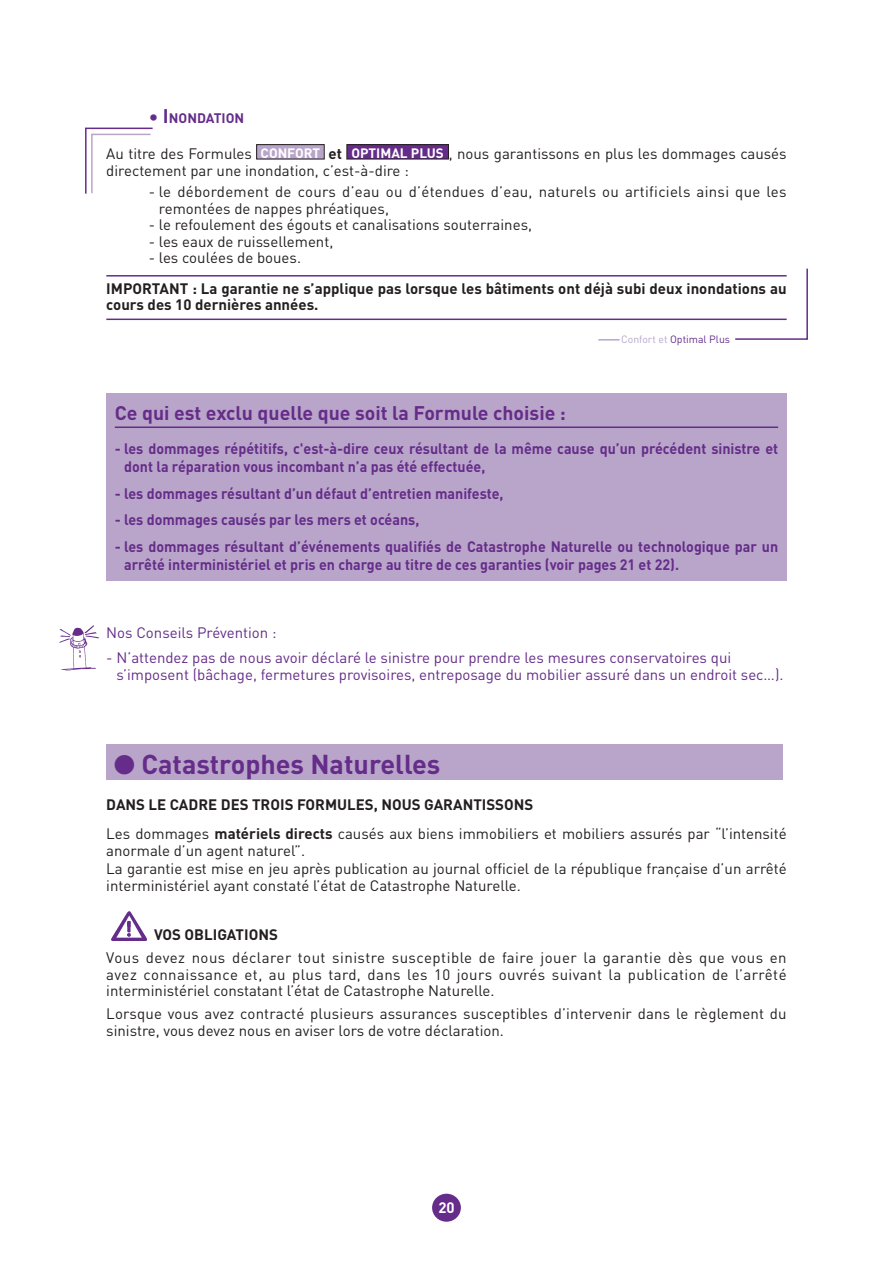
<style>
.page{position:relative;width:893px;height:1263px;background:#fff}
.page>*{position:absolute;margin:0;border:0;box-sizing:border-box;transform-origin:0 0}
.t1{font:700 27px "DIN";color:#652d89}
.t2{font:700 19.5px "DIN";color:#652d89}
.t3{font:15px/16.5px "DIN";color:#231f20}
.t4{font:700 15px/18px "DIN";color:#652d89;scale:.95 1}
.t5{font:15px/16.5px "DIN";color:#652d89}
.t6{font:700 15px/16.5px "DIN";color:#231f20}
.t7{font:15px/16.5px "DIN";letter-spacing:.02em;color:#231f20}
.t8{font:700 15px "DIN";color:#fff}
.t9{font:700 13.65px "DIN";color:#652d89}
.t10{font:10.5px "DIN";color:#652d89}
.s1{font-size:19.5px}
.s2{font-weight:700;font-size:13.5px;color:#fff}
.s3{font-weight:700}
.s4{color:#b9a5ca}
</style>
<div class="page">
<div style="left:431px;top:1192px;width:31px;height:31px;background:#652d89;border-radius:50%"></div>
<div style="left:429px;top:1191px;width:35px;height:34px;border:3px solid #fff;border-radius:50%"></div>
<hr style="left:106px;top:275px;width:681px;height:2px;background:#652d89">
<hr style="left:106px;top:319px;width:681px;height:1px;background:#652d89">
<div style="left:257px;top:145px;width:67px;height:14px;background:#b9a5ca"></div>
<div style="left:256px;top:144px;width:68px;height:15px;border:1px solid #231f20"></div>
<div style="left:347px;top:145px;width:101px;height:14px;background:#652d89"></div>
<div style="left:347px;top:144px;width:102px;height:15px;border:1px solid #231f20"></div>
<div style="left:106px;top:393px;width:681px;height:187px;background:#b9a5ca"></div>
<hr style="left:115px;top:426px;width:663px;height:2px;background:#652d89">
<div style="left:106px;top:745px;width:676px;height:35px;background:#b9a5ca"></div>
<img style="left:112px;top:912px;width:35px;height:28px">
<img style="left:59px;top:625px;width:40px;height:46px">
<svg style="left:85px;top:127px;width:68px;height:67px"></svg>
<svg style="left:734px;top:268px;width:74px;height:72px"></svg>
<hr style="left:598px;top:339px;width:22px;height:2px;background:#b9a5ca">
<p class="t9" style="left:149px;top:113px;width:97px"><span class="s1">• I</span>NONDATION</p>
<p class="t3" style="left:106px;top:147px;width:682px">Au titre des Formules <span class="s2">CONFORT</span> <span class="s3">et</span> <span class="s2">OPTIMAL PLUS</span> , nous garantissons en plus les dommages causés directement par une inondation, c’est-à-dire :</p>
<p class="t7" style="left:159px;top:185px;width:629px;text-indent:-10px">- le débordement de cours d’eau ou d’étendues d’eau, naturels ou artificiels ainsi que les remontées de nappes phréatiques,</p>
<p class="t3" style="left:149px;top:218px;width:385px">- le refoulement des égouts et canalisations souterraines,</p>
<p class="t3" style="left:149px;top:235px;width:186px">- les eaux de ruissellement,</p>
<p class="t3" style="left:149px;top:251px;width:154px">- les coulées de boues.</p>
<p class="t6" style="left:106px;top:282px;width:682px">IMPORTANT : La garantie ne s’applique pas lorsque les bâtiments ont déjà subi deux inondations au cours des 10 dernières années.</p>
<p class="t10" style="left:621px;top:335px;width:111px"><span class="s4">Confort et</span> Optimal Plus</p>
<h2 class="t2" style="left:115px;top:406px;width:453px">Ce qui est exclu quelle que soit la Formule choisie :</h2>
<p class="t4" style="left:124px;top:442px;width:690px;text-indent:-9px">- les dommages répétitifs, c'est-à-dire ceux résultant de la même cause qu’un précédent sinistre et dont la réparation vous incombant n’a pas été effectuée,</p>
<p class="t4" style="left:115px;top:486px;width:411px">- les dommages résultant d’un défaut d’entretien manifeste,</p>
<p class="t4" style="left:115px;top:513px;width:322px">- les dommages causés par les mers et océans,</p>
<p class="t4" style="left:124px;top:539px;width:690px;text-indent:-9px">- les dommages résultant d’événements qualifiés de Catastrophe Naturelle ou technologique par un arrêté interministériel et pris en charge au titre de ces garanties (voir pages 21 et 22).</p>
<p class="t5" style="left:106px;top:627px;width:172px">Nos Conseils Prévention :</p>
<p class="t5" style="left:116px;top:652px;width:669px;text-indent:-10px">- N’attendez pas de nous avoir déclaré le sinistre pour prendre les mesures conservatoires qui s’imposent (bâchage, fermetures provisoires, entreposage du mobilier assuré dans un endroit sec…).</p>
<h1 class="t1" style="left:114px;top:754px;width:328px">● Catastrophes Naturelles</h1>
<p class="t3" style="left:106px;top:791px;width:682px;line-height:29.5px"><span class="s3">DANS LE CADRE DES TROIS FORMULES, NOUS GARANTISSONS<br></span>Les dommages <span class="s3">matériels directs</span> causés aux biens immobiliers et mobiliers assurés par “l’intensité</p>
<p class="t3" style="left:106px;top:843px;width:682px;line-height:18.6px">anormale d’un agent naturel”.<br>La garantie est mise en jeu après publication au journal officiel de la république française d’un arrêté</p>
<p class="t3" style="left:106px;top:879px;width:416px">interministériel ayant constaté l’état de Catastrophe Naturelle.</p>
<p class="t6" style="left:154px;top:928px;width:125px">VOS OBLIGATIONS</p>
<p class="t3" style="left:106px;top:951px;width:682px;text-align:justify">Vous devez nous déclarer tout sinistre susceptible de faire jouer la garantie dès que vous en avez connaissance et, au plus tard, dans les 10 jours ouvrés suivant la publication de l’arrêté interministériel constatant l’état de Catastrophe Naturelle.</p>
<p class="t3" style="left:106px;top:1007px;width:682px">Lorsque vous avez contracté plusieurs assurances susceptibles d’intervenir dans le règlement du sinistre, vous devez nous en aviser lors de votre déclaration.</p>
<p class="t8" style="left:438px;top:1202px;width:18px">20</p>
</div>
